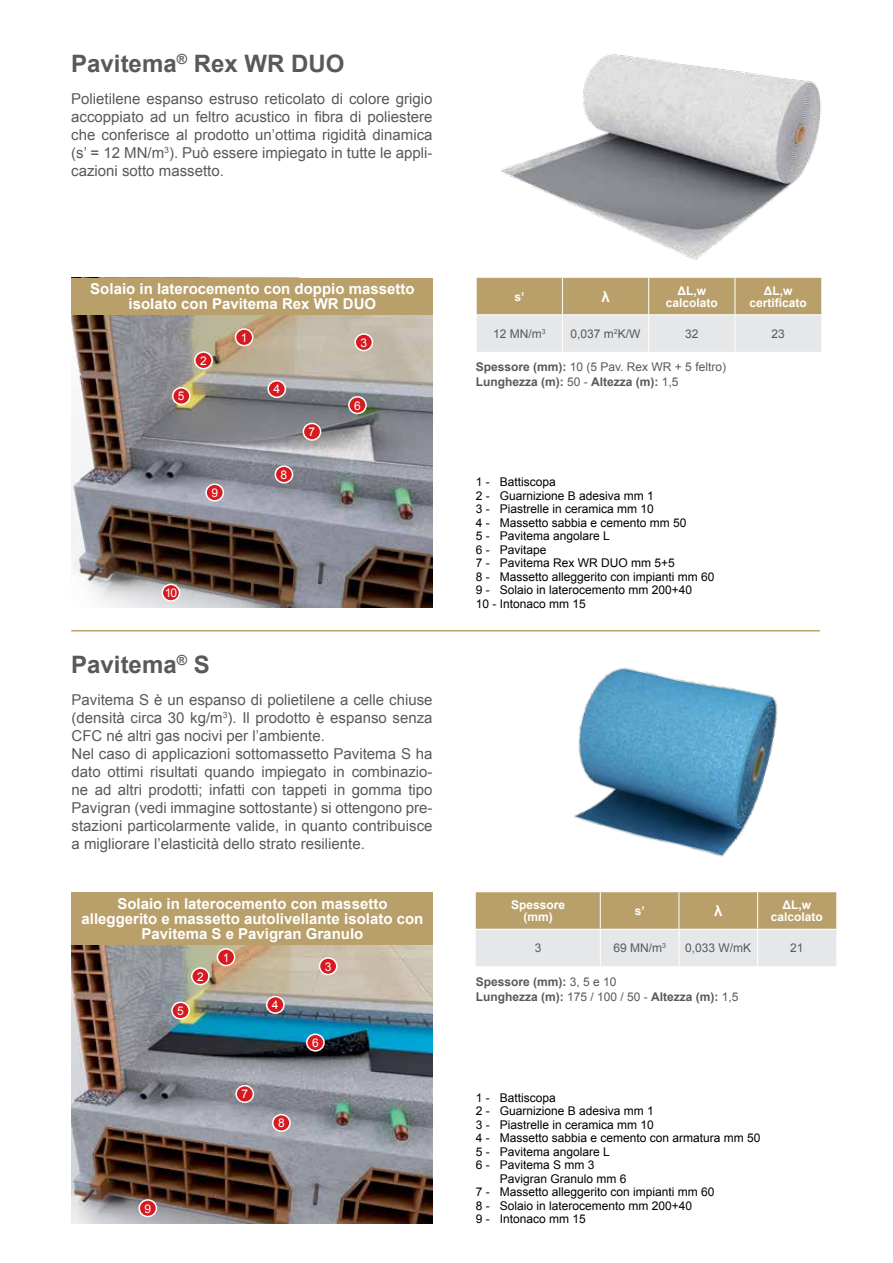
<style>
.page{position:relative;width:893px;height:1263px;background:#fff}
.page>*{position:absolute;margin:0;border:0;box-sizing:border-box;transform-origin:0 0}
.t1{font:700 24px "Arial";color:#58595b}
.t2{font:15px/18px "Arial";color:#58595b;text-align:justify}
.t3{font:700 15px/15px "Arial";color:#fff;text-align:center}
.t4{font:12px/13.5px "Arial";color:#000}
.t5{font:700 12px/15px "Arial";color:#58595b}
.t6{font:700 12px/12px "Arial";color:#fff;text-align:center}
.t7{font:12px "Arial";color:#58595b}
.t8{font:12px "Arial";color:#fff}
.s1{font-weight:400}
</style>
<div class="page">
<img style="left:501px;top:54px;width:321px;height:206px">
<img style="left:574px;top:668px;width:204px;height:189px">
<img style="left:71px;top:945px;width:362px;height:278px">
<div style="left:192px;top:968px;width:17px;height:16px;background:#d71920;border-radius:50%"></div>
<div style="left:191px;top:967px;width:19px;height:18px;border:2px solid #fff;border-radius:50%"></div>
<div style="left:320px;top:958px;width:17px;height:16px;background:#d71920;border-radius:50%"></div>
<div style="left:319px;top:957px;width:18px;height:18px;border:2px solid #fff;border-radius:50%"></div>
<div style="left:217px;top:949px;width:18px;height:16px;background:#d71920;border-radius:50%"></div>
<div style="left:217px;top:948px;width:18px;height:18px;border:2px solid #fff;border-radius:50%"></div>
<img style="left:71px;top:315px;width:362px;height:293px">
<div style="left:355px;top:334px;width:17px;height:17px;background:#d71920;border-radius:50%"></div>
<div style="left:354px;top:333px;width:19px;height:18px;border:2px solid #fff;border-radius:50%"></div>
<div style="left:195px;top:352px;width:17px;height:17px;background:#d71920;border-radius:50%"></div>
<div style="left:194px;top:351px;width:19px;height:18px;border:2px solid #fff;border-radius:50%"></div>
<div style="left:236px;top:329px;width:17px;height:17px;background:#d71920;border-radius:50%"></div>
<div style="left:235px;top:328px;width:18px;height:18px;border:2px solid #fff;border-radius:50%"></div>
<div style="left:268px;top:381px;width:17px;height:16px;background:#d71920;border-radius:50%"></div>
<div style="left:267px;top:380px;width:19px;height:18px;border:2px solid #fff;border-radius:50%"></div>
<div style="left:267px;top:996px;width:17px;height:17px;background:#d71920;border-radius:50%"></div>
<div style="left:266px;top:996px;width:19px;height:18px;border:2px solid #fff;border-radius:50%"></div>
<div style="left:173px;top:388px;width:17px;height:16px;background:#d71920;border-radius:50%"></div>
<div style="left:172px;top:387px;width:19px;height:18px;border:2px solid #fff;border-radius:50%"></div>
<div style="left:172px;top:1002px;width:17px;height:17px;background:#d71920;border-radius:50%"></div>
<div style="left:171px;top:1001px;width:19px;height:18px;border:2px solid #fff;border-radius:50%"></div>
<div style="left:349px;top:397px;width:17px;height:16px;background:#d71920;border-radius:50%"></div>
<div style="left:348px;top:396px;width:19px;height:18px;border:2px solid #fff;border-radius:50%"></div>
<div style="left:307px;top:1034px;width:17px;height:17px;background:#d71920;border-radius:50%"></div>
<div style="left:306px;top:1033px;width:19px;height:18px;border:2px solid #fff;border-radius:50%"></div>
<div style="left:303px;top:423px;width:18px;height:17px;background:#d71920;border-radius:50%"></div>
<div style="left:303px;top:423px;width:18px;height:18px;border:2px solid #fff;border-radius:50%"></div>
<div style="left:236px;top:1086px;width:17px;height:16px;background:#d71920;border-radius:50%"></div>
<div style="left:235px;top:1085px;width:19px;height:18px;border:2px solid #fff;border-radius:50%"></div>
<div style="left:275px;top:466px;width:18px;height:17px;background:#d71920;border-radius:50%"></div>
<div style="left:275px;top:465px;width:18px;height:18px;border:2px solid #fff;border-radius:50%"></div>
<div style="left:273px;top:1115px;width:17px;height:16px;background:#d71920;border-radius:50%"></div>
<div style="left:272px;top:1114px;width:19px;height:18px;border:2px solid #fff;border-radius:50%"></div>
<div style="left:206px;top:484px;width:17px;height:17px;background:#d71920;border-radius:50%"></div>
<div style="left:205px;top:483px;width:19px;height:18px;border:2px solid #fff;border-radius:50%"></div>
<div style="left:139px;top:1200px;width:17px;height:16px;background:#d71920;border-radius:50%"></div>
<div style="left:138px;top:1199px;width:19px;height:18px;border:2px solid #fff;border-radius:50%"></div>
<div style="left:162px;top:584px;width:18px;height:17px;background:#d71920;border-radius:50%"></div>
<div style="left:162px;top:584px;width:18px;height:18px;border:2px solid #fff;border-radius:50%"></div>
<hr style="left:71px;top:630px;width:749px;height:1px;background:#b9a06a">
<div style="left:71px;top:278px;width:362px;height:37px;background:#b9a06a"></div>
<div style="left:71px;top:893px;width:362px;height:52px;background:#b9a06a"></div>
<svg style="left:477px;top:278px;width:344px;height:74px;background:#d0c4aa"></svg>
<hr style="left:562px;top:278px;width:1px;height:36px;background:#fff">
<hr style="left:648px;top:278px;width:1px;height:36px;background:#fff">
<hr style="left:735px;top:278px;width:1px;height:36px;background:#fff">
<hr style="left:476px;top:314px;width:86px;height:1px;background:#fff">
<hr style="left:562px;top:314px;width:87px;height:1px;background:#fff">
<hr style="left:562px;top:315px;width:1px;height:37px;background:#fff">
<hr style="left:649px;top:314px;width:86px;height:1px;background:#fff">
<hr style="left:648px;top:315px;width:1px;height:37px;background:#fff">
<hr style="left:735px;top:314px;width:86px;height:1px;background:#fff">
<hr style="left:735px;top:315px;width:1px;height:37px;background:#fff">
<svg style="left:476px;top:892px;width:360px;height:74px;background:#d0c4a9"></svg>
<hr style="left:600px;top:892px;width:1px;height:37px;background:#fff">
<hr style="left:679px;top:892px;width:1px;height:37px;background:#fff">
<hr style="left:757px;top:892px;width:1px;height:37px;background:#fff">
<hr style="left:476px;top:929px;width:124px;height:1px;background:#fff">
<hr style="left:600px;top:929px;width:79px;height:1px;background:#fff">
<hr style="left:600px;top:930px;width:1px;height:36px;background:#fff">
<hr style="left:679px;top:929px;width:79px;height:1px;background:#fff">
<hr style="left:679px;top:930px;width:1px;height:36px;background:#fff">
<hr style="left:758px;top:929px;width:78px;height:1px;background:#fff">
<hr style="left:757px;top:930px;width:1px;height:36px;background:#fff">
<h1 class="t1" style="left:71px;top:47px;width:275px">Pavitema<sup>®</sup> Rex WR DUO</h1>
<p class="t2" style="left:71px;top:90px;width:363px">Polietilene espanso estruso reticolato di colore grigio accoppiato ad un feltro acustico in fibra di poliestere che conferisce al prodotto un’ottima rigidità dinamica (s’ = 12 MN/m<sup>3</sup>). Può essere impiegato in tutte le appli&shy;cazioni sotto massetto.</p>
<p class="t3" style="left:90px;top:282px;width:326px">Solaio in laterocemento con doppio massetto isolato con Pavitema Rex WR DUO</p>
<p class="t8" style="left:178px;top:388px;width:8px">5</p>
<p class="t8" style="left:200px;top:353px;width:8px">2</p>
<p class="t8" style="left:241px;top:330px;width:8px">1</p>
<p class="t8" style="left:211px;top:485px;width:8px">9</p>
<p class="t8" style="left:273px;top:381px;width:8px">4</p>
<p class="t8" style="left:281px;top:467px;width:8px">8</p>
<p class="t8" style="left:309px;top:424px;width:8px">7</p>
<p class="t8" style="left:165px;top:585px;width:14px">10</p>
<p class="t8" style="left:360px;top:335px;width:8px">3</p>
<p class="t8" style="left:354px;top:397px;width:8px">6</p>
<h1 class="t1" style="left:71px;top:649px;width:140px">Pavitema<sup>®</sup> S</h1>
<p class="t2" style="left:72px;top:691px;width:363px;text-align:left">Pavitema S è un espanso di polietilene a celle chiuse (densità circa 30 kg/m<sup>3</sup>). Il prodotto è espanso senza CFC né altri gas nocivi per l’ambiente.<br>Nel caso di applicazioni sottomassetto Pavitema S ha dato ottimi risultati quando impiegato in combinazio&shy;ne ad altri prodotti; infatti con tappeti in gomma tipo Pavigran (vedi immagine sottostante) si ottengono pre&shy;stazioni particolarmente valide, in quanto contribuisce a migliorare l’elasticità dello strato resiliente.</p>
<p class="t3" style="left:82px;top:897px;width:343px">Solaio in laterocemento con massetto alleggerito e massetto autolivellante isolato con<br>Pavitema S e Pavigran Granulo</p>
<p class="t8" style="left:177px;top:1003px;width:8px">5</p>
<p class="t8" style="left:197px;top:969px;width:8px">2</p>
<p class="t8" style="left:223px;top:949px;width:8px">1</p>
<p class="t8" style="left:272px;top:997px;width:8px">4</p>
<p class="t8" style="left:241px;top:1086px;width:8px">7</p>
<p class="t8" style="left:278px;top:1115px;width:8px">8</p>
<p class="t8" style="left:325px;top:958px;width:8px">3</p>
<p class="t8" style="left:312px;top:1035px;width:8px">6</p>
<p class="t8" style="left:144px;top:1200px;width:8px">9</p>
<p class="t6" style="left:515px;top:291px;width:12px">s’</p>
<p class="t3" style="left:601px;top:289px;width:10px">λ</p>
<p class="t6" style="left:666px;top:285px;width:54px">ΔL,w calcolato</p>
<p class="t6" style="left:749px;top:285px;width:59px">ΔL,w certificato</p>
<p class="t7" style="left:493px;top:326px;width:54px">12 MN/m<sup>3</sup></p>
<p class="t7" style="left:571px;top:326px;width:71px">0,037 m<sup>2</sup>K/W</p>
<p class="t7" style="left:685px;top:326px;width:15px">32</p>
<p class="t7" style="left:771px;top:326px;width:15px">23</p>
<p class="t5" style="left:476px;top:360px;width:252px">Spessore (mm): <span class="s1">10 (5 Pav. Rex WR + 5 feltro)<br></span>Lunghezza (m): <span class="s1">50 -</span> Altezza (m): <span class="s1">1,5</span></p>
<p class="t4" style="left:476px;top:476px;width:240px">1 - Battiscopa<br>2 - Guarnizione B adesiva mm 1<br>3 - Piastrelle in ceramica mm 10<br>4 - Massetto sabbia e cemento mm 50<br>5 - Pavitema angolare L<br>6 - Pavitape<br>7 - Pavitema Rex WR DUO mm 5+5<br>8 - Massetto alleggerito con impianti mm 60<br>9 - Solaio in laterocemento mm 200+40<br>10 - Intonaco mm 15</p>
<p class="t6" style="left:511px;top:899px;width:56px">Spessore (mm)</p>
<p class="t6" style="left:635px;top:905px;width:12px">s’</p>
<p class="t3" style="left:714px;top:904px;width:10px">λ</p>
<p class="t6" style="left:771px;top:899px;width:54px">ΔL,w calcolato</p>
<p class="t7" style="left:535px;top:940px;width:8px">3</p>
<p class="t7" style="left:613px;top:940px;width:54px">69 MN/m<sup>3</sup></p>
<p class="t7" style="left:685px;top:940px;width:68px">0,033 W/mK</p>
<p class="t7" style="left:790px;top:940px;width:15px">21</p>
<p class="t5" style="left:476px;top:974px;width:264px">Spessore (mm): <span class="s1">3, 5 e 10<br></span>Lunghezza (m): <span class="s1">175 / 100 / 50 -</span> Altezza (m): <span class="s1">1,5</span></p>
<p class="t4" style="left:476px;top:1091px;width:82px">1 - Battiscopa</p>
<p class="t4" style="left:476px;top:1104px;width:180px">2 - Guarnizione B adesiva mm 1</p>
<p class="t4" style="left:476px;top:1118px;width:180px">3 - Piastrelle in ceramica mm 10</p>
<p class="t4" style="left:476px;top:1131px;width:286px">4 - Massetto sabbia e cemento con armatura mm 50</p>
<p class="t4" style="left:476px;top:1145px;width:136px">5 - Pavitema angolare L</p>
<p class="t4" style="left:476px;top:1158px;width:120px">6 - Pavitema S mm 3</p>
<p class="t4" style="left:500px;top:1172px;width:128px">Pavigran Granulo mm 6</p>
<p class="t4" style="left:476px;top:1185px;width:240px">7 - Massetto alleggerito con impianti mm 60</p>
<p class="t4" style="left:476px;top:1199px;width:218px">8 - Solaio in laterocemento mm 200+40</p>
<p class="t4" style="left:476px;top:1212px;width:112px">9 - Intonaco mm 15</p>
</div>
